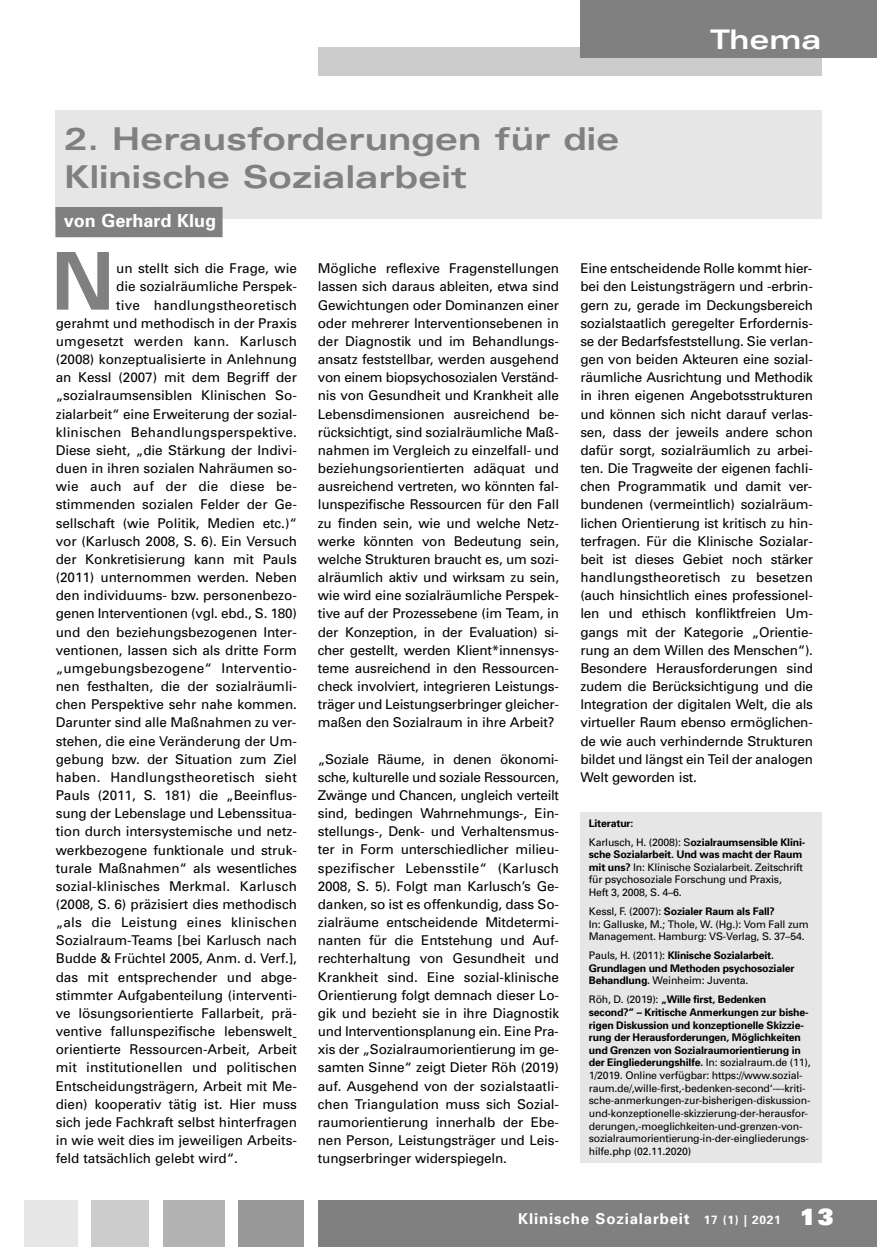
<style>
.page{position:relative;width:877px;height:1247px;background:#fff}
.page>*{position:absolute;margin:0;border:0;box-sizing:border-box;transform-origin:0 0}
.t1{font:700 79.8px "Univers";color:#808080}
.t2{font:700 expanded 31.5px/37.8px "Univers";color:#808080}
.t3{font:700 expanded 27px "Univers";color:#fff}
.t4{font:700 18px "Univers";color:#fff}
.t5{font:700 15px "Univers";letter-spacing:.055em;color:#fff}
.t6{font:13.5px/18.1px "Univers";letter-spacing:-.005em;color:#000;text-align:justify}
.t7{font:13.5px "Univers";letter-spacing:.015em;color:#000}
.t8{font:10.5px/12.6px "Univers";letter-spacing:-.015em;color:#000}
.t9{font:700 10.5px/12.6px "Univers";letter-spacing:-.015em;color:#000}
.s1{font-weight:400}
.s2{font-weight:700}
.s3{font-size:12px}
.s4{font-weight:900;font-size:22.5px}
</style>
<div class="page">
<div style="left:318px;top:47px;width:503px;height:29px;background:#ccc"></div>
<div style="left:580px;top:0;width:296px;height:58px;background:#808080"></div>
<div style="left:318px;top:1199px;width:558px;height:47px;background:#808080"></div>
<div style="left:25px;top:1199px;width:53px;height:47px;background:#e6e6e6"></div>
<div style="left:91px;top:1199px;width:58px;height:47px;background:#ccc"></div>
<div style="left:163px;top:1199px;width:61px;height:47px;background:#b3b3b3"></div>
<div style="left:238px;top:1199px;width:66px;height:47px;background:#999"></div>
<div style="left:580px;top:812px;width:241px;height:350px;background:#e6e6e6"></div>
<div style="left:55px;top:111px;width:766px;height:108px;background:#e6e6e6"></div>
<div style="left:55px;top:207px;width:167px;height:30px;background:#808080"></div>
<h2 class="t2" style="left:64px;top:123px;width:556px">2. Herausforderungen für die<br>Klinische Sozialarbeit</h2>
<h3 class="t4" style="left:64px;top:214px;width:154px">von Gerhard Klug</h3>
<h3 class="t3" style="left:709px;top:29px;width:113px">Thema</h3>
<h1 class="t1" style="left:52px;top:252px;width:64px">N</h1>
<p class="t6" style="left:116px;top:261px;width:182px">un stellt sich die Frage, wie</p>
<p class="t6" style="left:116px;top:279px;width:182px">die sozial räumliche Perspek -</p>
<p class="t7" style="left:116px;top:300px;width:182px">ti ve handlungstheoretisch</p>
<p class="t6" style="left:56px;top:315px;width:242px">ge rahmt und methodisch in der Praxis</p>
<p class="t7" style="left:56px;top:336px;width:242px">umgesetzt wer den kann. Kar lusch</p>
<p class="t6" style="left:56px;top:351px;width:242px">(2008) konzeptualisierte in An leh nung</p>
<p class="t6" style="left:56px;top:369px;width:242px">an Kessl (2007) mit dem Be griff der</p>
<p class="t6" style="left:56px;top:388px;width:242px">„sozialraumsensiblen Klini schen So -</p>
<p class="t6" style="left:56px;top:406px;width:242px">zial arbeit“ eine Erweiterung der sozial-</p>
<p class="t7" style="left:56px;top:427px;width:242px">klinischen Be handlungs pers pektive.</p>
<p class="t6" style="left:56px;top:442px;width:242px">Die se sieht, „die Stärkung der Indi vi -</p>
<p class="t6" style="left:56px;top:460px;width:242px">duen in ihren sozialen Nah räu men so -</p>
<p class="t7" style="left:56px;top:481px;width:242px">wie auch auf der die diese be -</p>
<p class="t6" style="left:56px;top:496px;width:242px">stimmenden sozialen Felder der Ge -</p>
<p class="t6" style="left:56px;top:515px;width:242px">sellschaft (wie Politik, Medien etc.)“</p>
<p class="t6" style="left:56px;top:533px;width:242px">vor (Karlusch 2008, S. 6). Ein Versuch</p>
<p class="t6" style="left:56px;top:551px;width:242px">der Konkretisierung kann mit Pauls</p>
<p class="t6" style="left:56px;top:569px;width:242px">(2011) unternommen werden. Neben</p>
<p class="t6" style="left:56px;top:587px;width:242px">den individuums- bzw. per sonen be zo -</p>
<p class="t6" style="left:56px;top:605px;width:242px">genen Interventionen (vgl. ebd., S. 180)</p>
<p class="t6" style="left:56px;top:624px;width:242px">und den beziehungsbezogenen Inter -</p>
<p class="t6" style="left:56px;top:642px;width:242px">ven tio nen, lassen sich als dritte Form</p>
<p class="t7" style="left:56px;top:663px;width:242px">„umgebungsbezogene“ In ter ven tio -</p>
<p class="t6" style="left:56px;top:678px;width:242px">nen festhalten, die der sozialräumli-</p>
<p class="t6" style="left:56px;top:696px;width:242px">chen Pers pektive sehr nahe kom men.</p>
<p class="t6" style="left:56px;top:714px;width:242px">Darunter sind alle Maß nah men zu ver-</p>
<p class="t6" style="left:56px;top:732px;width:242px">stehen, die eine Verän de rung der Um -</p>
<p class="t6" style="left:56px;top:751px;width:242px">gebung bzw. der Si tu a tion zum Ziel</p>
<p class="t7" style="left:56px;top:772px;width:242px">haben. Hand lungs theoretisch sieht</p>
<p class="t6" style="left:56px;top:787px;width:242px">Pauls (2011, S. 181) die „Beein flus -</p>
<p class="t6" style="left:56px;top:805px;width:242px">sung der Lebens lage und Lebens si tua -</p>
<p class="t6" style="left:56px;top:823px;width:242px">tion durch intersystemische und netz-</p>
<p class="t6" style="left:56px;top:841px;width:242px">werkbezogene funktionale und struk-</p>
<p class="t6" style="left:56px;top:859px;width:242px">turale Maßnah men“ als wesentliches</p>
<p class="t6" style="left:56px;top:878px;width:242px">sozial-klinisches Merk mal. Kar lusch</p>
<p class="t6" style="left:56px;top:896px;width:242px">(2008, S. 6) präzisiert dies methodisch</p>
<p class="t7" style="left:56px;top:917px;width:242px">„als die Leistung eines klinischen</p>
<p class="t6" style="left:56px;top:932px;width:242px">Sozialraum-Teams [bei Kar lusch nach</p>
<p class="t6" style="left:56px;top:950px;width:242px">Budde &amp; Früch tel 2005, Anm. d. Verf.],</p>
<p class="t6" style="left:56px;top:968px;width:242px">das mit entsprechender und abge-</p>
<p class="t6" style="left:56px;top:987px;width:242px">stimmter Auf gaben tei lung (interventi-</p>
<p class="t6" style="left:56px;top:1005px;width:242px">ve lösungsorientierte Fallar beit, prä-</p>
<p class="t6" style="left:56px;top:1023px;width:242px">ventive fallunspezifische le bens welt-</p>
<p class="t6" style="left:56px;top:1041px;width:242px">orientierte Res sourcen-Arbeit, Ar beit</p>
<p class="t6" style="left:56px;top:1059px;width:242px">mit in sti tu tio nellen und politischen</p>
<p class="t6" style="left:56px;top:1077px;width:242px">Ent schei dungs trägern, Arbeit mit Me -</p>
<p class="t6" style="left:56px;top:1095px;width:242px">dien) ko o pe rativ tätig ist. Hier muss</p>
<p class="t6" style="left:56px;top:1114px;width:242px">sich jede Fachkraft selbst hinterfragen</p>
<p class="t6" style="left:56px;top:1132px;width:242px">in wie weit dies im jeweiligen Arbeits -</p>
<p class="t6" style="left:56px;top:1150px;width:183px">feld tatsächlich gelebt wird“.</p>
<p class="t6" style="left:318px;top:261px;width:242px">Mögliche reflexive Fragenstellungen lassen sich daraus ableiten, etwa sind Gewichtungen oder Dominanzen einer oder mehrerer Interventionsebenen in der Diagnostik und im Behand lungs - ansatz feststellbar, werden ausgehend von einem biopsychosozialen Ver ständ - nis von Gesundheit und Krank heit alle Lebensdimensionen ausreichend be - rücksichtigt, sind sozialräumliche Maß - nahmen im Vergleich zu einzelfall- und beziehungsorientierten adä quat und ausreichend vertreten, wo könnten fal&shy;lunspezifische Ressour cen für den Fall zu finden sein, wie und welche Netz - werke könnten von Bedeu tung sein, welche Strukturen braucht es, um sozi&shy;alräumlich aktiv und wirksam zu sein, wie wird eine sozialräumliche Pers pek - tive auf der Prozessebene (im Team, in der Konzeption, in der Eva luation) si - cher gestellt, werden Klient*innensys&shy;teme ausreichend in den Ressour cen - check involviert, integrieren Leis tungs - träger und Leis tungs erbringer glei cher - maßen den Sozial raum in ihre Arbeit?</p>
<p class="t6" style="left:318px;top:751px;width:242px">„Soziale Räume, in denen ökonomi&shy;sche, kulturelle und soziale Ressour cen, Zwänge und Chancen, ungleich verteilt sind, bedingen Wahrneh mungs-, Ein - stellungs-, Denk- und Ver hal tens mus - ter in Form unter schied licher milieu&shy;spezifischer Lebens stile“ (Kar lusch 2008, S. 5). Folgt man Karlusch’s Ge - danken, so ist es offenkundig, dass So - zialräume entscheidende Mitdeter mi - nanten für die Ent stehung und Auf - recht erhaltung von Gesundheit und Krank heit sind. Eine sozial-klinische Orientierung folgt demnach dieser Lo - gik und bezieht sie in ihre Diag nostik und Interven tionsplanung ein. Eine Pra - xis der „Sozialraum orien tierung im ge - samten Sinne“ zeigt Dieter Röh (2019) auf. Ausgehend von der sozialstaatli&shy;chen Triangulation muss sich Sozial - raum orientierung in ner halb der Ebe - nen Person, Leistungs träger und Leis - tungs erbringer widerspiegeln.</p>
<p class="t6" style="left:580px;top:261px;width:234px">Eine entscheidende Rolle kommt hier&shy;bei den Leistungsträgern und -er brin - gern zu, gerade im De ckungs bereich so zialstaatlich geregelter Erfor der nis - se der Bedarfsfest stel lung. Sie verlan&shy;gen von beiden Ak teuren eine so zial - räumliche Aus rich tung und Me tho dik in ih ren eigenen An gebots strukturen und können sich nicht darauf verlas&shy;sen, dass der jeweils andere schon dafür sorgt, sozialräumlich zu arbei&shy;ten. Die Trag weite der eigenen fachli&shy;chen Pro gram ma tik und damit ver&shy;bundenen (ver meintlich) sozialräum&shy;lichen Orien tie rung ist kritisch zu hin&shy;terfragen. Für die Klinische Sozial ar - beit ist dieses Gebiet noch stärker handlungstheoretisch zu besetzen (auch hinsichtlich eines professionel&shy;len und ethisch konfliktfreien Um - gangs mit der Ka te gorie „Orien tie - rung an dem Willen des Menschen“).<br>Besondere Heraus for de rungen sind zudem die Berück sich ti gung und die Inte gration der digitalen Welt, die als virtueller Raum ebenso ermöglichen&shy;de wie auch verhindernde Struk turen bildet und längst ein Teil der analogen Welt ge wor den ist.</p>
<p class="t9" style="left:588px;top:814px;width:218px;line-height:19px">Literatur:<br><span class="s1">Karlusch, H. (2008): S</span>ozialraumsensible Klini-</p>
<p class="t8" style="left:588px;top:849px;width:215px"><span class="s2">sche Sozialarbeit. Und was macht der Raum mit uns?</span> In: Klinische Sozialarbeit. Zeitschrift für psychosoziale Forschung und Praxis, Heft 3, 2008, S. 4–6.</p>
<p class="t8" style="left:588px;top:905px;width:221px">Kessl, F. (2007): <span class="s2">Sozialer Raum als Fall?<br></span>In: Galluske, M.; Thole, W. (Hg.): Vom Fall zum<br>Management. Hamburg: VS-Verlag, S. 37–54.</p>
<p class="t9" style="left:588px;top:950px;width:207px"><span class="s1">Pauls, H. (2011):</span> Klinische Sozialarbeit.<br>Grundlagen und Methoden psychosozialer<br>Behandlung. <span class="s1">Weinheim: Juventa.</span></p>
<p class="t8" style="left:588px;top:994px;width:223px">Röh, D. (2019): <span class="s2">„Wille first, Bedenken second?” – Kritische Anmerkungen zur bishe&shy;rigen Diskussion und konzeptionelle Skizzie&shy;rung der Herausforderungen, Möglichkeiten und Grenzen von Sozialraumorientierung in der Eingliederungshilfe.</span> In: sozialraum.de (11), 1/2019. Online verfügbar: https://www.sozial&shy;raum.de/‚wille-first,-bedenken-second‘-–-kriti&shy;sche-anmerkungen-zur-bisherigen-diskussion&shy;und-konzeptionelle-skizzierung-der-herausfor&shy;derungen,-moeglichkeiten-und-grenzen-von&shy;sozialraumorientierung-in-der-eingliederungs&shy;hilfe.php (02.11.2020)</p>
<p class="t5" style="left:518px;top:1212px;width:316px">Klinische Sozialarbeit <span class="s3">17 (1) | 2021</span> <span class="s4">13</span></p>
</div>
